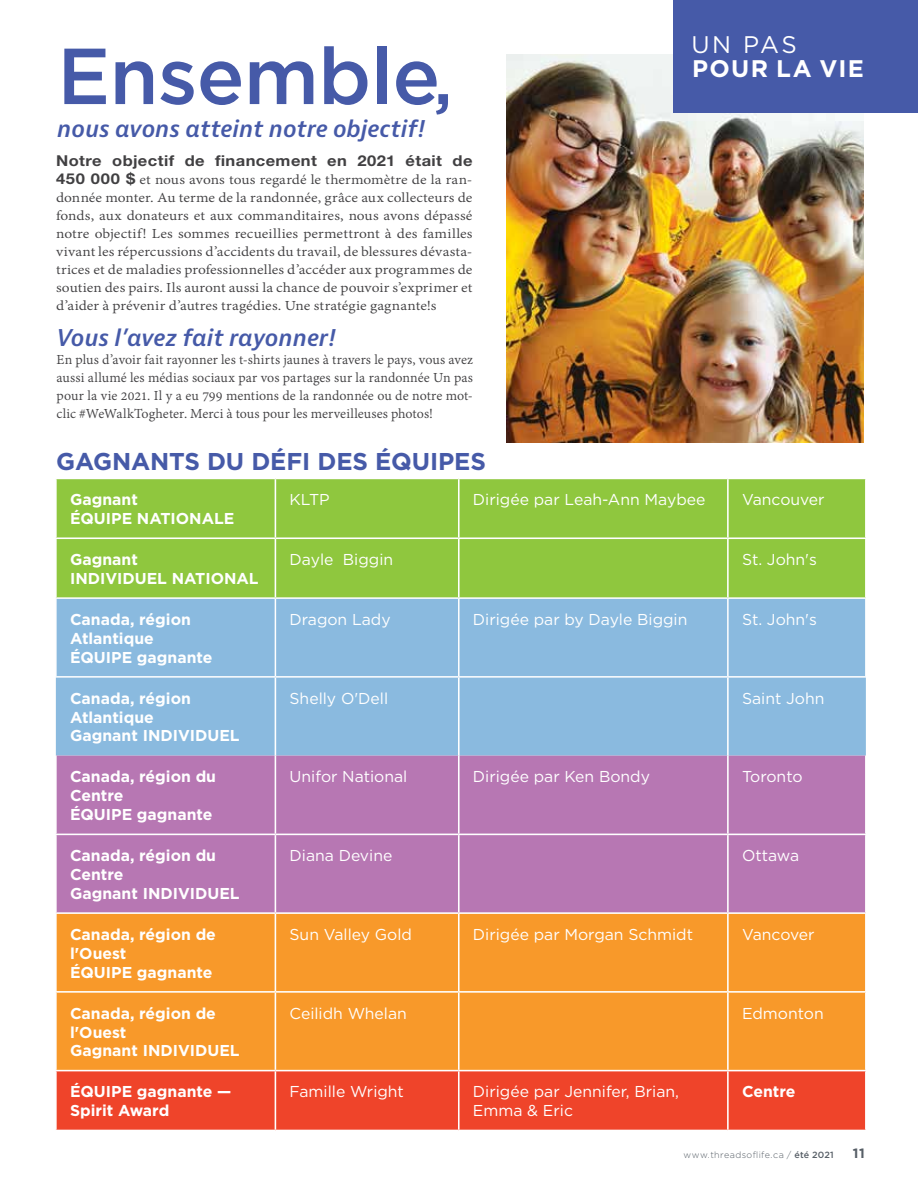
<style>
.page{position:relative;width:918px;height:1188px;background:#fff}
.page>*{position:absolute;margin:0;border:0;box-sizing:border-box;transform-origin:0 0}
.t1{font:500 79.2px "Gotham";letter-spacing:-.01em;color:#465aa8}
.t2{font:700 24.3px "Gotham";letter-spacing:-.005em;color:#465aa8}
.t3{font:700 24px "Gotham";letter-spacing:.055em;color:#fff}
.t4{font:24px "Gotham";color:#fff}
.t5{font:italic 600 22.5px "Bernina Sans";color:#465aa8}
.t6{font:700 15.75px/18.9px "Gotham";color:#fff}
.t7{font:15.75px/18.9px "Gotham";color:#fff}
.t8{font:15px/18px "Adobe Devanagari";letter-spacing:.005em;color:#414042;text-align:justify;scale:1.1 1}
.t9{font:15px/18px "Adobe Devanagari";letter-spacing:.005em;color:#414042;text-align:justify}
.t10{font:700 15px "Helvetica Neue";letter-spacing:.025em;color:#414042;scale:1.1 1}
.t11{font:700 13.5px "Gotham";color:#565e66}
.t12{font:300 9px "Gotham";letter-spacing:.045em;color:#565e66}
.s1{font-size:72px}
.s2{font-family:"Helvetica Neue";font-weight:700}
.s3{font-weight:500}
</style>
<div class="page">
<img style="left:507px;top:54px;width:357px;height:389px">
<div style="left:673px;top:0;width:245px;height:112px;background:#465aa8"></div>
<div style="left:57px;top:479px;width:808px;height:118px;background:#8fc73e"></div>
<div style="left:56px;top:599px;width:810px;height:157px;background:#8abadf"></div>
<div style="left:57px;top:756px;width:808px;height:156px;background:#b777b3"></div>
<div style="left:57px;top:914px;width:808px;height:156px;background:#f8992a"></div>
<div style="left:57px;top:1071px;width:808px;height:59px;background:#ef442a"></div>
<hr style="left:275px;top:479px;width:1px;height:58px;background:#fff">
<hr style="left:458px;top:479px;width:2px;height:58px;background:#fff">
<hr style="left:727px;top:479px;width:2px;height:58px;background:#fff">
<hr style="left:55px;top:537px;width:220px;height:2px;background:#fff">
<hr style="left:275px;top:537px;width:184px;height:2px;background:#fff">
<hr style="left:275px;top:539px;width:1px;height:58px;background:#fff">
<hr style="left:459px;top:537px;width:269px;height:2px;background:#fff">
<hr style="left:458px;top:539px;width:2px;height:58px;background:#fff">
<hr style="left:728px;top:537px;width:139px;height:2px;background:#fff">
<hr style="left:727px;top:539px;width:2px;height:58px;background:#fff">
<hr style="left:275px;top:678px;width:1px;height:78px;background:#fff">
<hr style="left:458px;top:678px;width:2px;height:78px;background:#fff">
<hr style="left:727px;top:678px;width:2px;height:78px;background:#fff">
<hr style="left:275px;top:756px;width:1px;height:78px;background:#fff">
<hr style="left:458px;top:756px;width:2px;height:78px;background:#fff">
<hr style="left:727px;top:756px;width:2px;height:78px;background:#fff">
<hr style="left:55px;top:834px;width:220px;height:1px;background:#fff">
<hr style="left:275px;top:834px;width:184px;height:1px;background:#fff">
<hr style="left:275px;top:835px;width:1px;height:77px;background:#fff">
<hr style="left:459px;top:834px;width:269px;height:1px;background:#fff">
<hr style="left:458px;top:835px;width:2px;height:77px;background:#fff">
<hr style="left:728px;top:834px;width:139px;height:1px;background:#fff">
<hr style="left:727px;top:835px;width:2px;height:77px;background:#fff">
<hr style="left:275px;top:914px;width:1px;height:77px;background:#fff">
<hr style="left:458px;top:914px;width:2px;height:77px;background:#fff">
<hr style="left:727px;top:914px;width:2px;height:77px;background:#fff">
<hr style="left:55px;top:991px;width:220px;height:2px;background:#fff">
<hr style="left:275px;top:991px;width:184px;height:2px;background:#fff">
<hr style="left:275px;top:993px;width:1px;height:77px;background:#fff">
<hr style="left:459px;top:991px;width:269px;height:2px;background:#fff">
<hr style="left:458px;top:993px;width:2px;height:77px;background:#fff">
<hr style="left:728px;top:991px;width:139px;height:2px;background:#fff">
<hr style="left:727px;top:993px;width:2px;height:77px;background:#fff">
<hr style="left:275px;top:1071px;width:1px;height:59px;background:#fff">
<hr style="left:458px;top:1071px;width:2px;height:59px;background:#fff">
<hr style="left:727px;top:1071px;width:2px;height:59px;background:#fff">
<hr style="left:55px;top:599px;width:2px;height:77px;background:#fff">
<hr style="left:865px;top:599px;width:2px;height:77px;background:#fff">
<hr style="left:275px;top:599px;width:1px;height:77px;background:#fff">
<hr style="left:458px;top:599px;width:2px;height:77px;background:#fff">
<hr style="left:727px;top:599px;width:2px;height:77px;background:#fff">
<hr style="left:55px;top:676px;width:220px;height:2px;background:#fff">
<hr style="left:275px;top:676px;width:184px;height:2px;background:#fff">
<hr style="left:459px;top:676px;width:269px;height:2px;background:#fff">
<hr style="left:728px;top:676px;width:139px;height:2px;background:#fff">
<h1 class="t1" style="left:57px;top:24px;width:397px">Ensemble<span class="s1">,</span></h1>
<h3 class="t5" style="left:57px;top:114px;width:369px">nous avons atteint notre objectif!</h3>
<p class="t10" style="left:56px;top:151px;width:380px">Notre objectif de financement en 2021 était de</p>
<p class="t8" style="left:56px;top:172px;width:380px"><span class="s2">450 000 $</span> et nous avons tous regardé le thermomètre de la ran&shy;donnée monter. Au terme de la randonnée, grâce aux collecteurs de fonds, aux donateurs et aux commanditaires, nous avons dépassé notre objectif! Les sommes recueillies permettront à des familles vivant les répercussions d’accidents du travail, de blessures dévasta&shy;trices et de maladies professionnelles d’accéder aux programmes de soutien des pairs. Ils auront aussi la chance de pouvoir s’exprimer et d’aider à prévenir d’autres tragédies. Une stratégie gagnante!s</p>
<h3 class="t5" style="left:57px;top:324px;width:281px">Vous l’avez fait rayonner!</h3>
<p class="t9" style="left:57px;top:352px;width:418px">En plus d’avoir fait rayonner les t-shirts jaunes à travers le pays, vous avez aussi allumé les médias sociaux par vos partages sur la randonnée Un pas pour la vie 2021. Il y a eu 799 mentions de la randonnée ou de notre mot&shy;clic #WeWalkTogheter. Merci à tous pour les merveilleuses photos!</p>
<h3 class="t4" style="left:691px;top:29px;width:107px">UN PAS</h3>
<h3 class="t3" style="left:692px;top:53px;width:173px">POUR LA VIE</h3>
<h2 class="t2" style="left:56px;top:445px;width:431px">GAGNANTS DU DÉFI DES ÉQUIPES</h2>
<p class="t6" style="left:70px;top:490px;width:166px">Gagnant<br>ÉQUIPE NATIONALE</p>
<p class="t7" style="left:290px;top:490px;width:42px">KLTP</p>
<p class="t7" style="left:473px;top:490px;width:234px">Dirigée par Leah-Ann Maybee</p>
<p class="t7" style="left:742px;top:490px;width:84px">Vancouver</p>
<p class="t6" style="left:70px;top:550px;width:190px">Gagnant<br>INDIVIDUEL NATIONAL</p>
<p class="t7" style="left:290px;top:550px;width:105px">Dayle Biggin</p>
<p class="t7" style="left:742px;top:550px;width:76px">St. John's</p>
<p class="t6" style="left:70px;top:610px;width:144px">Canada, région<br>Atlantique<br>ÉQUIPE gagnante</p>
<p class="t7" style="left:290px;top:610px;width:103px">Dragon Lady</p>
<p class="t7" style="left:473px;top:610px;width:216px">Dirigée par by Dayle Biggin</p>
<p class="t7" style="left:742px;top:610px;width:76px">St. John's</p>
<p class="t6" style="left:70px;top:689px;width:171px">Canada, région<br>Atlantique<br>Gagnant INDIVIDUEL</p>
<p class="t7" style="left:290px;top:688px;width:100px">Shelly O'Dell</p>
<p class="t7" style="left:742px;top:688px;width:84px">Saint John</p>
<p class="t6" style="left:70px;top:767px;width:148px">Canada, région du<br>Centre<br>ÉQUIPE gagnante</p>
<p class="t7" style="left:290px;top:767px;width:119px">Unifor National</p>
<p class="t7" style="left:473px;top:767px;width:179px">Dirigée par Ken Bondy</p>
<p class="t7" style="left:742px;top:767px;width:62px">Toronto</p>
<p class="t6" style="left:70px;top:846px;width:171px">Canada, région du<br>Centre<br>Gagnant INDIVIDUEL</p>
<p class="t7" style="left:290px;top:846px;width:104px">Diana Devine</p>
<p class="t7" style="left:742px;top:846px;width:59px">Ottawa</p>
<p class="t6" style="left:70px;top:925px;width:147px">Canada, région de l'Ouest<br>ÉQUIPE gagnante</p>
<p class="t7" style="left:290px;top:925px;width:124px">Sun Valley Gold</p>
<p class="t7" style="left:473px;top:925px;width:222px">Dirigée par Morgan Schmidt</p>
<p class="t7" style="left:742px;top:925px;width:74px">Vancover</p>
<p class="t6" style="left:70px;top:1004px;width:171px">Canada, région de l'Ouest<br>Gagnant INDIVIDUEL</p>
<p class="t7" style="left:290px;top:1003px;width:119px">Ceilidh Whelan</p>
<p class="t7" style="left:742px;top:1003px;width:83px">Edmonton</p>
<p class="t6" style="left:70px;top:1082px;width:163px">ÉQUIPE gagnante —<br>Spirit Award</p>
<p class="t7" style="left:290px;top:1082px;width:116px">Famille Wright</p>
<p class="t7" style="left:473px;top:1082px;width:208px">Dirigée par Jennifer, Brian,<br>Emma &amp; Eric</p>
<p class="t6" style="left:742px;top:1082px;width:55px">Centre</p>
<p class="t12" style="left:684px;top:1149px;width:152px">www.threadsoflife.ca / <span class="s3">été 2021</span></p>
<p class="t11" style="left:853px;top:1145px;width:13px">11</p>
</div>
